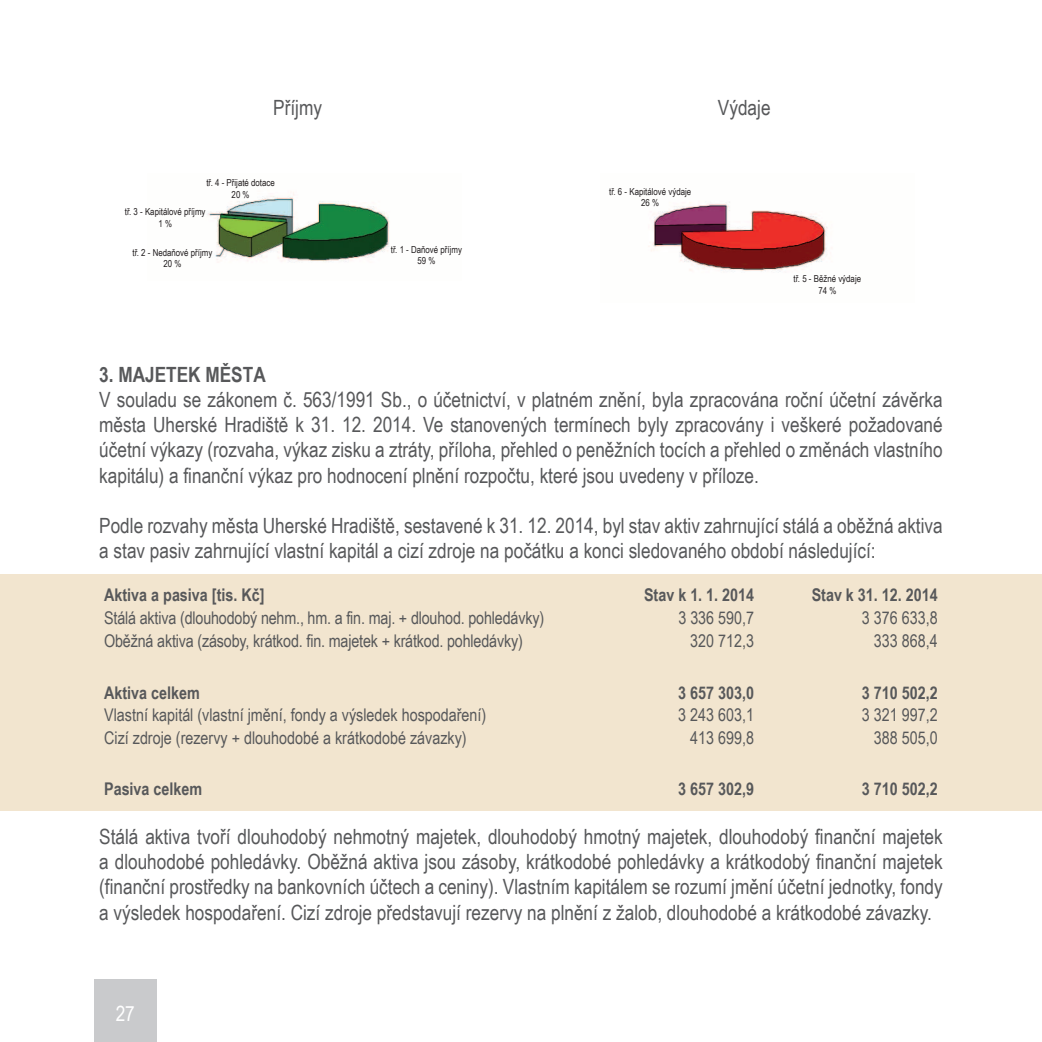
<style>
.page{position:relative;width:1042px;height:1042px;background:#fff}
.page>*{position:absolute;margin:0;border:0;box-sizing:border-box;transform-origin:0 0}
.t1{font:21px/25.2px "Arial Narrow";color:#57585a;text-align:justify}
.t2{font:700 21px "Arial Narrow";color:#57585a}
.t3{font:21px "Arial Narrow";color:#fff}
.t4{font:17.5px "Arial Narrow";color:#57585a}
.t5{font:700 17.5px "Arial Narrow";color:#57585a}
.t6{font:9.62px/11.5px "Arial Narrow";color:#231f20;text-align:center}
</style>
<div class="page">
<div style="left:94px;top:979px;width:62px;height:63px;background:#c9cacc"></div>
<div style="left:0;top:574px;width:1042px;height:237px;background:#f2e5cf"></div>
<img style="left:648px;top:202px;width:180px;height:70px">
<img style="left:208px;top:192px;width:182px;height:71px">
<p class="t1" style="left:273px;top:95px;width:50px">Příjmy</p>
<p class="t1" style="left:718px;top:95px;width:54px">Výdaje</p>
<p class="t6" style="left:206px;top:177px;width:70px">tř. 4 - Přijaté dotace<br>20 %</p>
<p class="t6" style="left:125px;top:206px;width:82px">tř. 3 - Kapitálové příjmy<br>1 %</p>
<p class="t6" style="left:132px;top:246px;width:81px">tř. 2 - Nedaňové příjmy<br>20 %</p>
<p class="t6" style="left:391px;top:244px;width:73px">tř. 1 - Daňové příjmy<br>59 %</p>
<p class="t6" style="left:609px;top:185px;width:84px">tř. 6 - Kapitálové výdaje<br>26 %</p>
<p class="t6" style="left:793px;top:273px;width:69px">tř. 5 - Běžné výdaje<br>74 %</p>
<p class="t2" style="left:99px;top:358px;width:46px">3. Majetek</p>
<p class="t2" style="left:205px;top:358px;width:13px">města</p>
<p class="t1" style="left:99px;top:387px;width:845px">V souladu se zákonem č. 563/1991 Sb., o účetnictví, v platném znění, byla zpracována roční účetní závěrka města Uherské Hradiště k 31. 12. 2014. Ve stanovených termínech byly zpracovány i veškeré požadované účetní výkazy (rozvaha, výkaz zisku a ztráty, příloha, přehled o peněžních tocích a přehled o změnách vlastního kapitálu) a finanční výkaz pro hodnocení plnění rozpočtu, které jsou uvedeny v příloze.</p>
<p class="t1" style="left:99px;top:513px;width:845px">Podle rozvahy města Uherské Hradiště, sestavené k 31. 12. 2014, byl stav aktiv zahrnující stálá a oběžná aktiva a stav pasiv zahrnující vlastní kapitál a cizí zdroje na počátku a konci sledovaného období následující:</p>
<p class="t5" style="left:104px;top:582px;width:162px">Aktiva a pasiva [tis. Kč]</p>
<p class="t5" style="left:644px;top:582px;width:112px">Stav k 1. 1. 2014</p>
<p class="t5" style="left:811px;top:582px;width:128px">Stav k 31. 12. 2014</p>
<p class="t4" style="left:104px;top:607px;width:441px">Stálá aktiva (dlouhodobý nehm., hm. a fin. maj. + dlouhod. pohledávky)</p>
<p class="t4" style="left:678px;top:607px;width:77px">3 336 590,7</p>
<p class="t4" style="left:862px;top:607px;width:77px">3 376 633,8</p>
<p class="t4" style="left:104px;top:630px;width:420px">Oběžná aktiva (zásoby, krátkod. fin. majetek + krátkod. pohledávky)</p>
<p class="t4" style="left:690px;top:630px;width:65px">320 712,3</p>
<p class="t4" style="left:874px;top:630px;width:65px">333 868,4</p>
<p class="t5" style="left:104px;top:679px;width:97px">Aktiva celkem</p>
<p class="t5" style="left:678px;top:679px;width:77px">3 657 303,0</p>
<p class="t5" style="left:862px;top:679px;width:77px">3 710 502,2</p>
<p class="t4" style="left:104px;top:704px;width:384px">Vlastní kapitál (vlastní jmění, fondy a výsledek hospodaření)</p>
<p class="t4" style="left:678px;top:704px;width:77px">3 243 603,1</p>
<p class="t4" style="left:862px;top:704px;width:77px">3 321 997,2</p>
<p class="t4" style="left:104px;top:727px;width:364px">Cizí zdroje (rezervy + dlouhodobé a krátkodobé závazky)</p>
<p class="t4" style="left:690px;top:727px;width:65px">413 699,8</p>
<p class="t4" style="left:874px;top:727px;width:65px">388 505,0</p>
<p class="t5" style="left:104px;top:776px;width:100px">Pasiva celkem</p>
<p class="t5" style="left:678px;top:776px;width:77px">3 657 302,9</p>
<p class="t5" style="left:862px;top:776px;width:77px">3 710 502,2</p>
<p class="t1" style="left:99px;top:824px;width:845px">Stálá aktiva tvoří dlouhodobý nehmotný majetek, dlouhodobý hmotný majetek, dlouhodobý finanční majetek a dlouhodobé pohledávky. Oběžná aktiva jsou zásoby, krátkodobé pohledávky a krátkodobý finanční majetek (finanční prostředky na bankovních účtech a ceniny). Vlastním kapitálem se rozumí jmění účetní jednotky, fondy a výsledek hospodaření. Cizí zdroje představují rezervy na plnění z žalob, dlouhodobé a krátkodobé závazky.</p>
<p class="t3" style="left:116px;top:1001px;width:21px">27</p>
</div>
